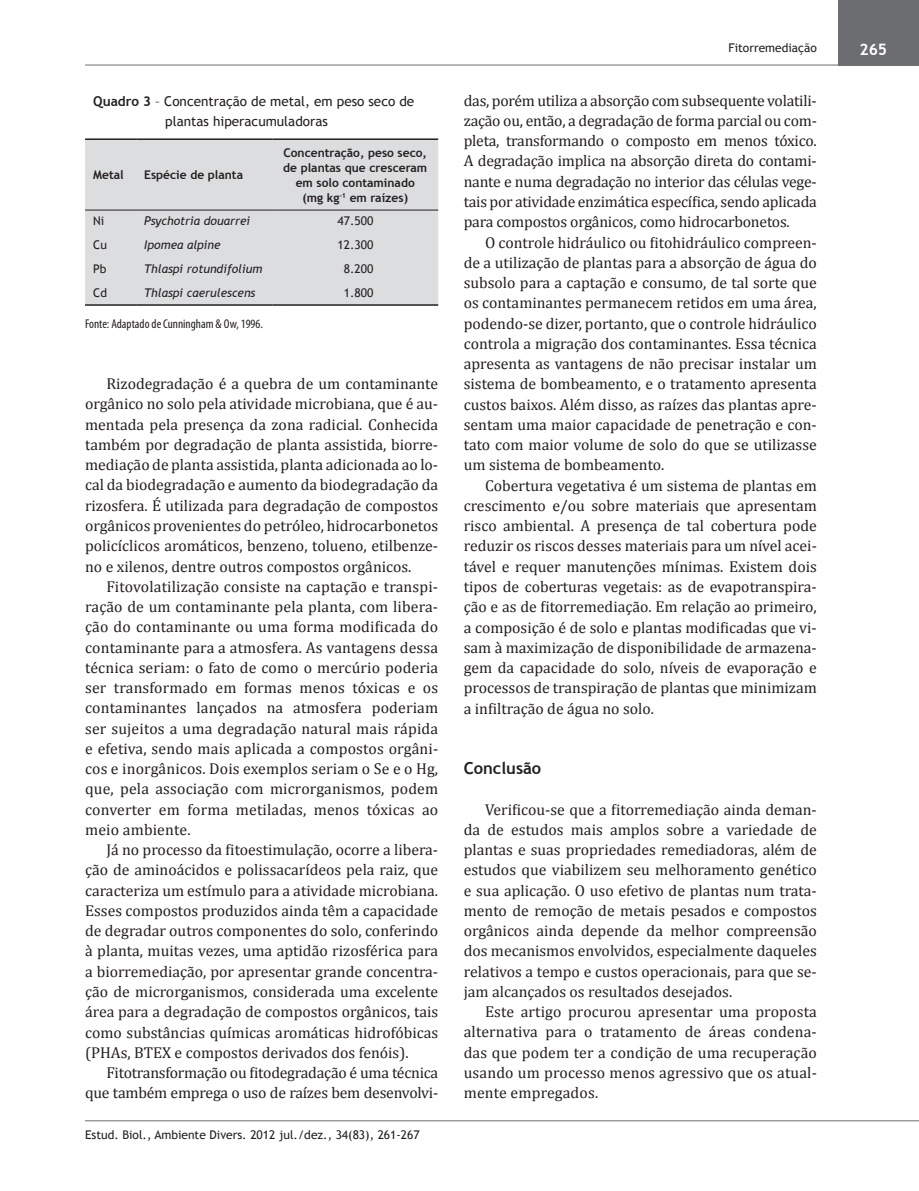
<style>
.page{position:relative;width:919px;height:1191px;background:#fff}
.page>*{position:absolute;margin:0;border:0;box-sizing:border-box;transform-origin:0 0}
.t1{font:700 16.5px "Trebuchet MS";color:#231f20}
.t2{font:15.75px/20.2px "Cambria";color:#231f20;text-align:justify}
.t3{font:700 15.75px "Trebuchet MS";color:#fff}
.t4{font:13.5px/20.2px "Trebuchet MS";color:#231f20}
.t5{font:condensed 12.75px "Myriad Pro";color:#231f20}
.t6{font:12px "Trebuchet MS";color:#231f20}
.t7{font:700 12px/15px "Trebuchet MS";color:#231f20;text-align:center}
.t8{font:italic 12px "Trebuchet MS";color:#231f20}
.s1{font-weight:700}
</style>
<div class="page">
<hr style="left:85px;top:1120px;width:833px;height:1px;background:#6c6d70">
<hr style="left:85px;top:65px;width:833px;height:1px;background:#6c6d70">
<div style="left:838px;top:0;width:80px;height:65px;background:#6c6d70"></div>
<div style="left:85px;top:140px;width:353px;height:164px;background:#dcdddf"></div>
<hr style="left:85px;top:210px;width:51px;height:1px;background:#231f20">
<hr style="left:136px;top:210px;width:136px;height:1px;background:#231f20">
<hr style="left:272px;top:210px;width:166px;height:1px;background:#231f20">
<hr style="left:85px;top:138px;width:51px;height:2px;background:#231f20">
<hr style="left:136px;top:138px;width:136px;height:2px;background:#231f20">
<hr style="left:272px;top:138px;width:166px;height:2px;background:#231f20">
<hr style="left:85px;top:304px;width:51px;height:2px;background:#231f20">
<hr style="left:136px;top:304px;width:136px;height:2px;background:#231f20">
<hr style="left:272px;top:304px;width:166px;height:2px;background:#231f20">
<p class="t4" style="left:165px;top:91px;width:250px;text-indent:-72px"><span class="s1">Quadro 3</span> – Concentração de metal, em peso seco de plantas hiperacumuladoras</p>
<p class="t7" style="left:93px;top:167px;width:32px">Metal</p>
<p class="t7" style="left:144px;top:167px;width:100px">Espécie de planta</p>
<p class="t7" style="left:283px;top:145px;width:145px">Concentração, peso seco, de plantas que cresceram em solo contaminado<br>(mg kg<sup>-1</sup> em raízes)</p>
<p class="t6" style="left:93px;top:214px;width:13px">Ni</p>
<p class="t8" style="left:144px;top:214px;width:107px">Psychotria douarrei</p>
<p class="t6" style="left:337px;top:214px;width:37px">47.500</p>
<p class="t6" style="left:93px;top:238px;width:15px">Cu</p>
<p class="t8" style="left:144px;top:238px;width:78px">Ipomea alpine</p>
<p class="t6" style="left:337px;top:238px;width:37px">12.300</p>
<p class="t6" style="left:93px;top:261px;width:15px">Pb</p>
<p class="t8" style="left:144px;top:261px;width:120px">Thlaspi rotundifolium</p>
<p class="t6" style="left:344px;top:261px;width:31px">8.200</p>
<p class="t6" style="left:93px;top:285px;width:15px">Cd</p>
<p class="t8" style="left:144px;top:285px;width:113px">Thlaspi caerulescens</p>
<p class="t6" style="left:344px;top:285px;width:31px">1.800</p>
<p class="t5" style="left:85px;top:316px;width:179px">Fonte: Adaptado de Cunningham &amp; Ow, 1996.</p>
<p class="t2" style="left:85px;top:373px;width:354px;text-indent:21px">Rizodegradação é a quebra de um contaminante orgânico no solo pela atividade microbiana, que é au&shy;mentada pela presença da zona radicial. Conhecida também por degradação de planta assistida, biorre&shy;mediação de planta assistida, planta adicionada ao lo&shy;cal da biodegradação e aumento da biodegradação da rizosfera. É utilizada para degradação de compostos orgânicos provenientes do petróleo, hidrocarbonetos policíclicos aromáticos, benzeno, tolueno, etilbenze&shy;no e xilenos, dentre outros compostos orgânicos.</p>
<p class="t2" style="left:85px;top:576px;width:355px;text-indent:21px">Fitovolatilização consiste na captação e transpi&shy;ração de um contaminante pela planta, com libera&shy;ção do contaminante ou uma forma modificada do contaminante para a atmosfera. As vantagens dessa técnica seriam: o fato de como o mercúrio poderia ser transformado em formas menos tóxicas e os contaminantes lançados na atmosfera poderiam ser sujeitos a uma degradação natural mais rápida e efetiva, sendo mais aplicada a compostos orgâni&shy;cos e inorgânicos. Dois exemplos seriam o Se e o Hg, que, pela associação com microrganismos, podem converter em forma metiladas, menos tóxicas ao meio ambiente.</p>
<p class="t2" style="left:85px;top:839px;width:354px;text-indent:21px">Já no processo da fitoestimulação, ocorre a libera&shy;ção de aminoácidos e polissacarídeos pela raiz, que caracteriza um estímulo para a atividade microbiana.<br>Esses compostos produzidos ainda têm a capacidade de degradar outros componentes do solo, conferindo à planta, muitas vezes, uma aptidão rizosférica para a biorremediação, por apresentar grande concentra&shy;ção de microrganismos, considerada uma excelente área para a degradação de compostos orgânicos, tais como substâncias químicas aromáticas hidrofóbicas (PHAs, BTEX e compostos derivados dos fenóis).</p>
<p class="t2" style="left:85px;top:1062px;width:354px;text-align:right">Fitotransformação ou fitodegradação é uma técnica que também emprega o uso de raízes bem desenvolvi-</p>
<p class="t6" style="left:85px;top:1127px;width:336px">Estud. Biol., Ambiente Divers. 2012 jul./dez., 34(83), 261-267</p>
<p class="t6" style="left:728px;top:41px;width:90px">Fitorremediação</p>
<p class="t3" style="left:859px;top:39px;width:29px">265</p>
<p class="t2" style="left:463px;top:90px;width:354px">das, porém utiliza a absorção com subsequente volatili&shy;zação ou, então, a degradação de forma parcial ou com&shy;pleta, transformando o composto em menos tóxico.<br>A degradação implica na absorção direta do contami&shy;nante e numa degradação no interior das células vege&shy;tais por atividade enzimática específica, sendo aplicada para compostos orgânicos, como hidrocarbonetos.</p>
<p class="t2" style="left:463px;top:232px;width:354px;text-indent:21px">O controle hidráulico ou fitohidráulico compreen&shy;de a utilização de plantas para a absorção de água do subsolo para a captação e consumo, de tal sorte que os contaminantes permanecem retidos em uma área, podendo-se dizer, portanto, que o controle hidráulico controla a migração dos contaminantes. Essa técnica apresenta as vantagens de não precisar instalar um sistema de bombeamento, e o tratamento apresenta custos baixos. Além disso, as raízes das plantas apre&shy;sentam uma maior capacidade de penetração e con&shy;tato com maior volume de solo do que se utilizasse um sistema de bombeamento.</p>
<p class="t2" style="left:463px;top:475px;width:354px;text-indent:21px">Cobertura vegetativa é um sistema de plantas em crescimento e/ou sobre materiais que apresentam risco ambiental. A presença de tal cobertura pode reduzir os riscos desses materiais para um nível acei&shy;tável e requer manutenções mínimas. Existem dois tipos de coberturas vegetais: as de evapotranspira&shy;ção e as de fitorremediação. Em relação ao primeiro, a composição é de solo e plantas modificadas que vi&shy;sam à maximização de disponibilidade de armazena&shy;gem da capacidade do solo, níveis de evaporação e processos de transpiração de plantas que minimizam a infiltração de água no solo.</p>
<p class="t1" style="left:463px;top:758px;width:79px">Conclusão</p>
<p class="t2" style="left:463px;top:799px;width:354px;text-indent:21px">Verificou-se que a fitorremediação ainda deman&shy;da de estudos mais amplos sobre a variedade de plantas e suas propriedades remediadoras, além de estudos que viabilizem seu melhoramento genético e sua aplicação. O uso efetivo de plantas num trata&shy;mento de remoção de metais pesados e compostos orgânicos ainda depende da melhor compreensão dos mecanismos envolvidos, especialmente daqueles relativos a tempo e custos operacionais, para que se&shy;jam alcançados os resultados desejados.</p>
<p class="t2" style="left:463px;top:1001px;width:354px;text-indent:21px">Este artigo procurou apresentar uma proposta alternativa para o tratamento de áreas condena&shy;das que podem ter a condição de uma recuperação usando um processo menos agressivo que os atual&shy;mente empregados.</p>
</div>
